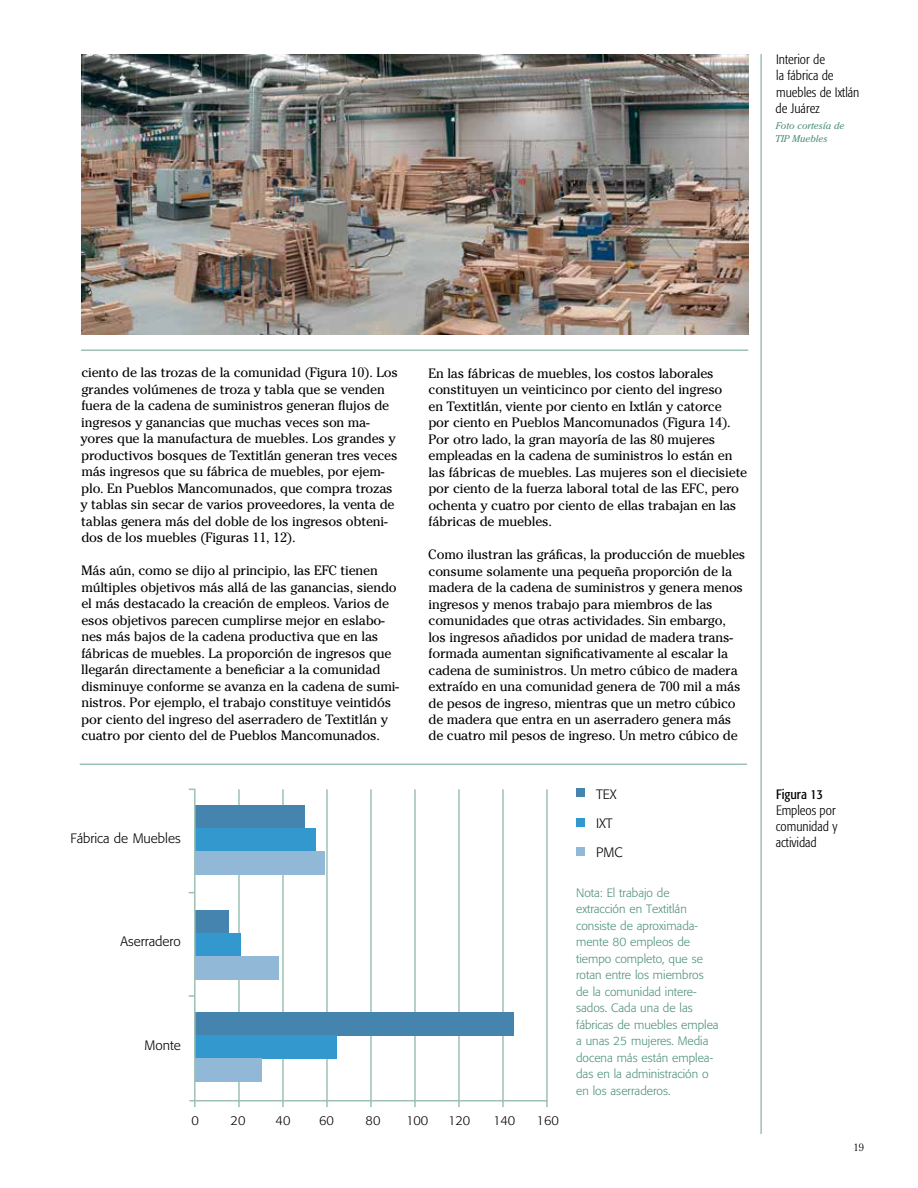
<style>
.page{position:relative;width:918px;height:1188px;background:#fff}
.page>*{position:absolute;margin:0;border:0;box-sizing:border-box;transform-origin:0 0}
.t1{font:13.5px/16.5px "Cheltenham";letter-spacing:-.015em;color:#000}
.t2{font:300 condensed 13.5px/16.2px "Formata";color:#000}
.t3{font:300 13.5px/29.2px "Formata";color:#000}
.t4{font:condensed 13.5px "Formata";color:#000}
.t5{font:300 12.75px "Formata";color:#000}
.t6{font:300 12px/16.5px "Formata";color:#4e917a}
.t7{font:300 10.5px "Cheltenham";color:#000}
.t8{font:italic 9.75px/13.5px "Cheltenham";color:#4e917a}
</style>
<div class="page">
<hr style="left:760px;top:54px;width:2px;height:1080px;background:#9dc1b3">
<hr style="left:81px;top:349px;width:667px;height:2px;background:#9dc1b3">
<hr style="left:80px;top:764px;width:667px;height:1px;background:#9dc1b3">
<div style="left:576px;top:789px;width:9px;height:8px;background:#4484af"></div>
<div style="left:576px;top:818px;width:9px;height:9px;background:#3398cd"></div>
<div style="left:576px;top:847px;width:9px;height:9px;background:#92b8d7"></div>
<hr style="left:238px;top:789px;width:2px;height:318px;background:#9dc1b3">
<hr style="left:282px;top:789px;width:2px;height:318px;background:#9dc1b3">
<hr style="left:326px;top:789px;width:2px;height:318px;background:#9dc1b3">
<hr style="left:370px;top:789px;width:2px;height:318px;background:#9dc1b3">
<hr style="left:414px;top:789px;width:2px;height:318px;background:#9dc1b3">
<hr style="left:458px;top:789px;width:2px;height:318px;background:#9dc1b3">
<hr style="left:502px;top:789px;width:2px;height:318px;background:#9dc1b3">
<hr style="left:546px;top:789px;width:2px;height:318px;background:#9dc1b3">
<hr style="left:189px;top:1100px;width:358px;height:1px;background:#9dc1b3">
<div style="left:195px;top:805px;width:110px;height:24px;background:#4484af"></div>
<div style="left:195px;top:829px;width:121px;height:23px;background:#3398cd"></div>
<div style="left:195px;top:852px;width:130px;height:23px;background:#92b8d7"></div>
<div style="left:195px;top:910px;width:33px;height:23px;background:#4484af"></div>
<div style="left:195px;top:933px;width:46px;height:23px;background:#3398cd"></div>
<div style="left:195px;top:956px;width:84px;height:23px;background:#92b8d7"></div>
<div style="left:195px;top:1013px;width:319px;height:23px;background:#4484af"></div>
<div style="left:195px;top:1036px;width:142px;height:23px;background:#3398cd"></div>
<div style="left:195px;top:1059px;width:67px;height:23px;background:#92b8d7"></div>
<svg style="left:188px;top:788px;width:8px;height:320px"></svg>
<img style="left:81px;top:55px;width:667px;height:279px">
<p class="t2" style="left:776px;top:51px;width:85px">Interior de<br>la fábrica de muebles de Ixtlán de Juárez</p>
<p class="t8" style="left:775px;top:119px;width:71px">Foto cortesía de<br>TIP Muebles</p>
<p class="t1" style="left:81px;top:365px;width:319px">ciento de las trozas de la comunidad (Figura 10). Los grandes volúmenes de troza y tabla que se venden fuera de la cadena de suministros generan flujos de ingresos y ganancias que muchas veces son ma&shy;yores que la manufactura de muebles. Los grandes y productivos bosques de Textitlán generan tres veces más ingresos que su fábrica de muebles, por ejem&shy;plo. En Pueblos Mancomunados, que compra trozas y tablas sin secar de varios proveedores, la venta de tablas genera más del doble de los ingresos obteni&shy;dos de los muebles (Figuras 11, 12).</p>
<p class="t1" style="left:81px;top:563px;width:319px">Más aún, como se dijo al principio, las EFC tienen múltiples objetivos más allá de las ganancias, siendo el más destacado la creación de empleos. Varios de esos objetivos parecen cumplirse mejor en eslabo&shy;nes más bajos de la cadena productiva que en las fábricas de muebles. La proporción de ingresos que llegarán directamente a beneficiar a la comunidad disminuye conforme se avanza en la cadena de sumi&shy;nistros. Por ejemplo, el trabajo constituye veintidós por ciento del ingreso del aserradero de Textitlán y cuatro por ciento del de Pueblos Mancomunados.</p>
<p class="t3" style="left:71px;top:824px;width:112px">Fábrica de Muebles</p>
<p class="t3" style="left:121px;top:927px;width:62px">Aserradero</p>
<p class="t3" style="left:144px;top:1031px;width:38px">Monte</p>
<p class="t1" style="left:428px;top:365px;width:320px">En las fábricas de muebles, los costos laborales constituyen un veinticinco por ciento del ingreso<br>en Textitlán, viente por ciento en Ixtlán y catorce<br>por ciento en Pueblos Mancomunados (Figura 14).<br>Por otro lado, la gran mayoría de las 80 mujeres empleadas en la cadena de suministros lo están en las fábricas de muebles. Las mujeres son el diecisiete por ciento de la fuerza laboral total de las EFC, pero ochenta y cuatro por ciento de ellas trabajan en las fábricas de muebles.</p>
<p class="t1" style="left:428px;top:546px;width:319px">Como ilustran las gráficas, la producción de muebles consume solamente una pequeña proporción de la madera de la cadena de suministros y genera menos ingresos y menos trabajo para miembros de las comunidades que otras actividades. Sin embargo, los ingresos añadidos por unidad de madera trans&shy;formada aumentan significativamente al escalar la cadena de suministros. Un metro cúbico de madera extraído en una comunidad genera de 700 mil a más de pesos de ingreso, mientras que un metro cúbico de madera que entra en un aserradero genera más de cuatro mil pesos de ingreso. Un metro cúbico de</p>
<p class="t3" style="left:596px;top:779px;width:28px">TEX<br>IXT<br>PMC</p>
<p class="t6" style="left:576px;top:884px;width:144px">Nota: El trabajo de extracción en Textitlán consiste de aproximada&shy;mente 80 empleos de tiempo completo, que se rotan entre los miembros de la comunidad intere&shy;sados. Cada una de las fábricas de muebles emplea a unas 25 mujeres. Media docena más están emplea&shy;das en la administración o en los aserraderos.</p>
<p class="t5" style="left:192px;top:1113px;width:9px">0</p>
<p class="t5" style="left:231px;top:1113px;width:16px">20</p>
<p class="t5" style="left:276px;top:1113px;width:16px">40</p>
<p class="t5" style="left:319px;top:1113px;width:16px">60</p>
<p class="t5" style="left:366px;top:1113px;width:16px">80</p>
<p class="t5" style="left:406px;top:1113px;width:24px">100</p>
<p class="t5" style="left:448px;top:1113px;width:24px">120</p>
<p class="t5" style="left:493px;top:1113px;width:24px">140</p>
<p class="t5" style="left:537px;top:1113px;width:24px">160</p>
<p class="t4" style="left:776px;top:786px;width:48px">Figura 13</p>
<p class="t2" style="left:776px;top:802px;width:63px">Empleos por comunidad y actividad</p>
<p class="t7" style="left:854px;top:1141px;width:12px">19</p>
</div>
